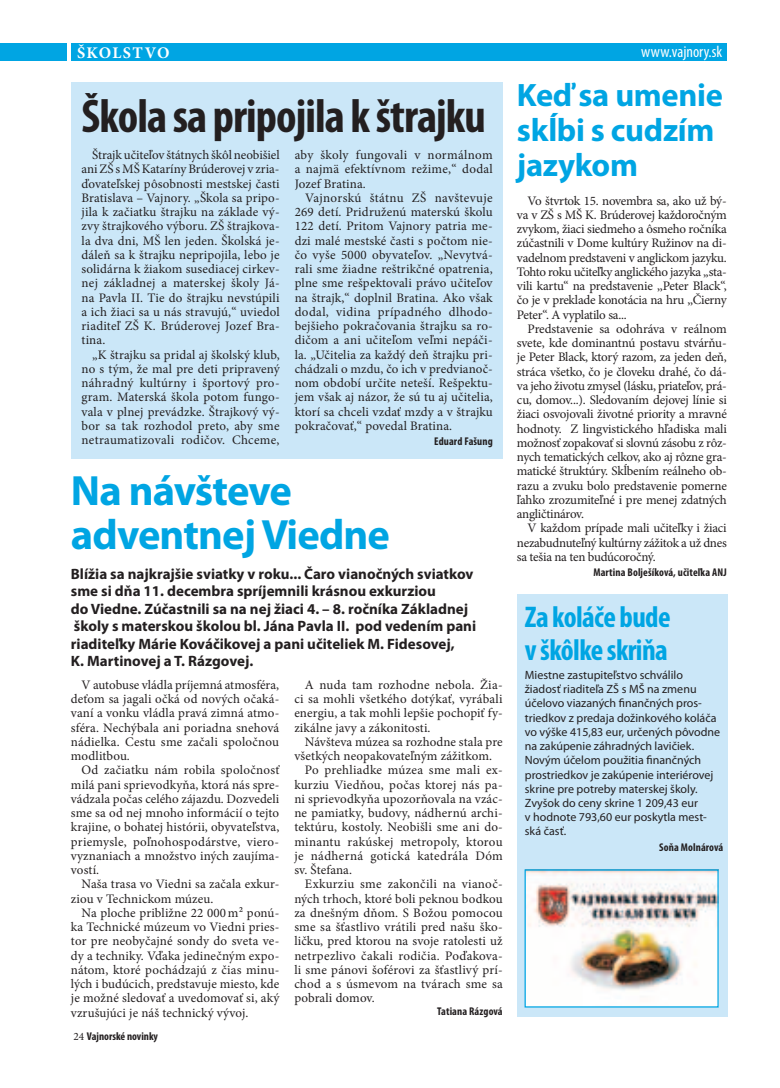
<style>
.page{position:relative;width:780px;height:1088px;background:#fff}
.page>*{position:absolute;margin:0;border:0;box-sizing:border-box;transform-origin:0 0}
.t1{font:700 condensed 47.5px "Myriad Pro";letter-spacing:-.02em;color:#231f20}
.t2{font:700 42.5px/43.8px "Myriad Pro";letter-spacing:-.02em;color:#00a5e3}
.t3{font:700 32.5px/35px "Myriad Pro";letter-spacing:-.01em;color:#00a5e3}
.t4{font:700 condensed 30px/32.5px "Myriad Pro";letter-spacing:-.02em;color:#00a5e3}
.t5{font:condensed 16.25px "Myriad Pro";color:#fff}
.t6{font:700 16.25px "Minion Pro";letter-spacing:.08em;color:#fff}
.t7{font:700 15px/17.5px "Myriad Pro";color:#231f20}
.t8{font:13px/14.2px "Minion Pro";letter-spacing:.01em;color:#231f20;text-align:justify}
.t9{font:12px/14.2px "Myriad Pro";color:#231f20}
.t10{font:700 condensed 11.25px "Myriad Pro";letter-spacing:.01em;color:#231f20}
.s1{font-family:"Minion Pro";font-weight:400;font-stretch:normal}
</style>
<div class="page">
<div style="left:71px;top:82px;width:431px;height:376px;background:#cbe7f8"></div>
<div style="left:71px;top:43px;width:656px;height:17px;background:#00a5e3"></div>
<div style="left:0;top:43px;width:66px;height:17px;background:#00a5e3"></div>
<div style="left:517px;top:595px;width:210px;height:422px;background:#cbe7f8"></div>
<img style="left:526px;top:871px;width:190px;height:134px">
<div style="left:524px;top:869px;width:194px;height:138px;border:1px solid #00a5e3"></div>
<p class="t6" style="left:77px;top:42px;width:94px">ŠKOLSTVO</p>
<p class="t5" style="left:641px;top:41px;width:82px">www.vajnory.sk</p>
<h1 class="t1" style="left:81px;top:86px;width:406px">Škola sa pripojila k štrajku</h1>
<p class="t8" style="left:81px;top:148px;width:200px;text-indent:11px">Štrajk učiteľov štátnych škôl neobišiel ani ZŠ s MŠ Kataríny Brúderovej v zria&shy;ďovateľskej pôsobnosti mestskej časti Bratislava – Vajnory. „Škola sa pripo&shy;jila k začiatku štrajku na základe vý&shy;zvy štrajkového výboru. ZŠ štrajkova&shy;la dva dni, MŠ len jeden. Školská je&shy;dáleň sa k štrajku nepripojila, lebo je solidárna k žiakom susediacej cirkev&shy;nej základnej a materskej školy Já&shy;na Pavla II. Tie do štrajku nevstúpili a ich žiaci sa u nás stravujú,“ uviedol riaditeľ ZŠ K. Brúderovej Jozef Bra&shy;tina.</p>
<p class="t8" style="left:81px;top:347px;width:200px;text-indent:11px">„K štrajku sa pridal aj školský klub, no s tým, že mal pre deti pripravený náhradný kultúrny i športový pro&shy;gram. Materská škola potom fungo&shy;vala v plnej prevádzke. Štrajkový vý&shy;bor sa tak rozhodol preto, aby sme netraumatizovali rodičov. Chceme,</p>
<p class="t8" style="left:295px;top:148px;width:200px">aby školy fungovali v normálnom a najmä efektívnom režime,“ dodal Jozef Bratina.</p>
<p class="t8" style="left:295px;top:191px;width:200px;text-indent:11px">Vajnorskú štátnu ZŠ navštevuje 269 detí. Pridruženú materskú školu 122 detí. Pritom Vajnory patria me&shy;dzi malé mestské časti s počtom nie&shy;čo vyše 5000 obyvateľov. „Nevytvá&shy;rali sme žiadne reštrikčné opatrenia, plne sme rešpektovali právo učiteľov na štrajk,“ doplnil Bratina. Ako však dodal, vidina prípadného dlhodo&shy;bejšieho pokračovania štrajku sa ro&shy;dičom a ani učiteľom veľmi nepáči&shy;la. „Učitelia za každý deň štrajku pri&shy;chádzali o mzdu, čo ich v predvianoč&shy;nom období určite neteší. Rešpektu&shy;jem však aj názor, že sú tu aj učitelia, ktorí sa chceli vzdať mzdy a v štrajku pokračovať,“ povedal Bratina.</p>
<p class="t10" style="left:434px;top:434px;width:60px">Eduard Fašung</p>
<h2 class="t2" style="left:71px;top:468px;width:320px">Na návšteve adventnej Viedne</h2>
<p class="t7" style="left:71px;top:564px;width:407px">Blížia sa najkrajšie sviatky v roku... Čaro vianočných sviatkov sme si dňa 11. decembra spríjemnili krásnou exkurziou<br>do Viedne. Zúčastnili sa na nej žiaci 4. – 8. ročníka Základnej školy s materskou školou bl. Jána Pavla II. pod vedením pani riaditeľky Márie Kováčikovej a pani učiteliek M. Fidesovej,<br>K. Martinovej a T. Rázgovej.</p>
<p class="t8" style="left:71px;top:677px;width:210px;text-indent:11px">V autobuse vládla príjemná atmosféra, deťom sa jagali očká od nových očaká&shy;vaní a vonku vládla pravá zimná atmo&shy;sféra. Nechýbala ani poriadna snehová nádielka. Cestu sme začali spoločnou modlitbou.</p>
<p class="t8" style="left:71px;top:763px;width:210px;text-indent:11px">Od začiatku nám robila spoločnosť milá pani sprievodkyňa, ktorá nás spre&shy;vádzala počas celého zájazdu. Dozvedeli sme sa od nej mnoho informácií o tejto krajine, o bohatej histórii, obyvateľstva, priemysle, poľnohospodárstve, viero&shy;vyznaniach a množstvo iných zaujíma&shy;vostí.</p>
<p class="t8" style="left:71px;top:877px;width:210px;text-indent:11px">Naša trasa vo Viedni sa začala exkur&shy;ziou v Technickom múzeu.</p>
<p class="t8" style="left:71px;top:905px;width:210px;text-indent:11px">Na ploche približne 22 000 m² ponú&shy;ka Technické múzeum vo Viedni pries&shy;tor pre neobyčajné sondy do sveta ve&shy;dy a techniky. Vďaka jedinečným expo&shy;nátom, ktoré pochádzajú z čias minu&shy;lých i budúcich, predstavuje miesto, kde je možné sledovať a uvedomovať si, aký vzrušujúci je náš technický vývoj.</p>
<p class="t10" style="left:73px;top:1029px;width:86px"><span class="s1">24</span> Vajnorské novinky</p>
<p class="t8" style="left:294px;top:677px;width:210px;text-indent:11px">A nuda tam rozhodne nebola. Žia&shy;ci sa mohli všetkého dotýkať, vyrábali energiu, a tak mohli lepšie pochopiť fy&shy;zikálne javy a zákonitosti.</p>
<p class="t8" style="left:305px;top:734px;width:199px">Návšteva múzea sa rozhodne stala pre</p>
<p class="t8" style="left:294px;top:749px;width:199px">všetkých neopakovateľným zážitkom.</p>
<p class="t8" style="left:305px;top:763px;width:199px">Po prehliadke múzea sme mali ex-</p>
<p class="t8" style="left:294px;top:777px;width:210px">kurziu Viedňou, počas ktorej nás pa-</p>
<p class="t8" style="left:294px;top:791px;width:210px">ni sprievodkyňa upozorňovala na vzác-</p>
<p class="t8" style="left:294px;top:806px;width:210px">ne pamiatky, budovy, nádhernú archi-</p>
<p class="t8" style="left:294px;top:820px;width:210px">tektúru, kostoly. Neobišli sme ani do-</p>
<p class="t8" style="left:294px;top:834px;width:210px">minantu rakúskej metropoly, ktorou</p>
<p class="t8" style="left:294px;top:848px;width:210px">je nádherná gotická katedrála Dóm</p>
<p class="t8" style="left:294px;top:863px;width:59px">sv. Štefana.</p>
<p class="t8" style="left:305px;top:877px;width:199px">Exkurziu sme zakončili na vianoč-</p>
<p class="t8" style="left:294px;top:891px;width:210px">ných trhoch, ktoré boli peknou bodkou</p>
<p class="t8" style="left:294px;top:905px;width:210px">za dnešným dňom. S Božou pomocou</p>
<p class="t8" style="left:294px;top:920px;width:210px">sme sa šťastlivo vrátili pred našu ško-</p>
<p class="t8" style="left:294px;top:934px;width:210px">ličku, pred ktorou na svoje ratolesti už</p>
<p class="t8" style="left:294px;top:948px;width:210px">netrpezlivo čakali rodičia. Poďakova-</p>
<p class="t8" style="left:294px;top:962px;width:210px">li sme pánovi šoférovi za šťastlivý prí-</p>
<p class="t8" style="left:294px;top:977px;width:210px">chod a s úsmevom na tvárach sme sa</p>
<p class="t8" style="left:294px;top:991px;width:82px">pobrali domov.</p>
<p class="t10" style="left:437px;top:1004px;width:67px">Tatiana Rázgová</p>
<h3 class="t3" style="left:517px;top:77px;width:207px">Keď sa umenie skĺbi s cudzím jazykom</h3>
<p class="t8" style="left:517px;top:193px;width:211px;text-indent:11px">Vo štvrtok 15. novembra sa, ako už bý&shy;va v ZŠ s MŠ K. Brúderovej každoročným zvykom, žiaci siedmeho a ôsmeho ročníka zúčastnili v Dome kultúry Ružinov na di&shy;vadelnom predstaveni v anglickom jazyku.<br>Tohto roku učiteľky anglického jazyka „sta&shy;vili kartu“ na predstavenie ,,Peter Black“, čo je v preklade konotácia na hru ,,Čierny Peter“. A vyplatilo sa...</p>
<p class="t8" style="left:517px;top:322px;width:211px;text-indent:11px">Predstavenie sa odohráva v reálnom svete, kde dominantnú postavu stvárňu&shy;je Peter Black, ktorý razom, za jeden deň, stráca všetko, čo je človeku drahé, čo dá&shy;va jeho životu zmysel (lásku, priateľov, prá&shy;cu, domov...). Sledovaním dejovej línie si žiaci osvojovali životné priority a mravné hodnoty. Z lingvistického hľadiska mali možnosť zopakovať si slovnú zásobu z rôz&shy;nych tematických celkov, ako aj rôzne gra&shy;matické štruktúry. Skĺbením reálneho ob&shy;razu a zvuku bolo predstavenie pomerne ľahko zrozumiteľné i pre menej zdatných angličtinárov.</p>
<p class="t8" style="left:517px;top:521px;width:211px;text-indent:11px">V každom prípade mali učiteľky i žiaci nezabudnuteľný kultúrny zážitok a už dnes sa tešia na ten budúcoročný.</p>
<p class="t10" style="left:593px;top:565px;width:135px">Martina Bolješíková, učiteľka ANJ</p>
<h3 class="t4" style="left:525px;top:600px;width:147px">Za koláče bude v škôlke skriňa</h3>
<p class="t9" style="left:525px;top:667px;width:197px">Miestne zastupiteľstvo schválilo žiadosť riaditeľa ZŠ s MŠ na zmenu účelovo viazaných finančných pros&shy;triedkov z predaja dožinkového koláča vo výške 415,83 eur, určených pôvodne na zakúpenie záhradných lavičiek.<br>Novým účelom použitia finančných prostriedkov je zakúpenie interiérovej skrine pre potreby materskej školy.<br>Zvyšok do ceny skrine 1 209,43 eur<br>v hodnote 793,60 eur poskytla mest&shy;ská časť.</p>
<p class="t10" style="left:659px;top:840px;width:66px">Soňa Molnárová</p>
</div>
